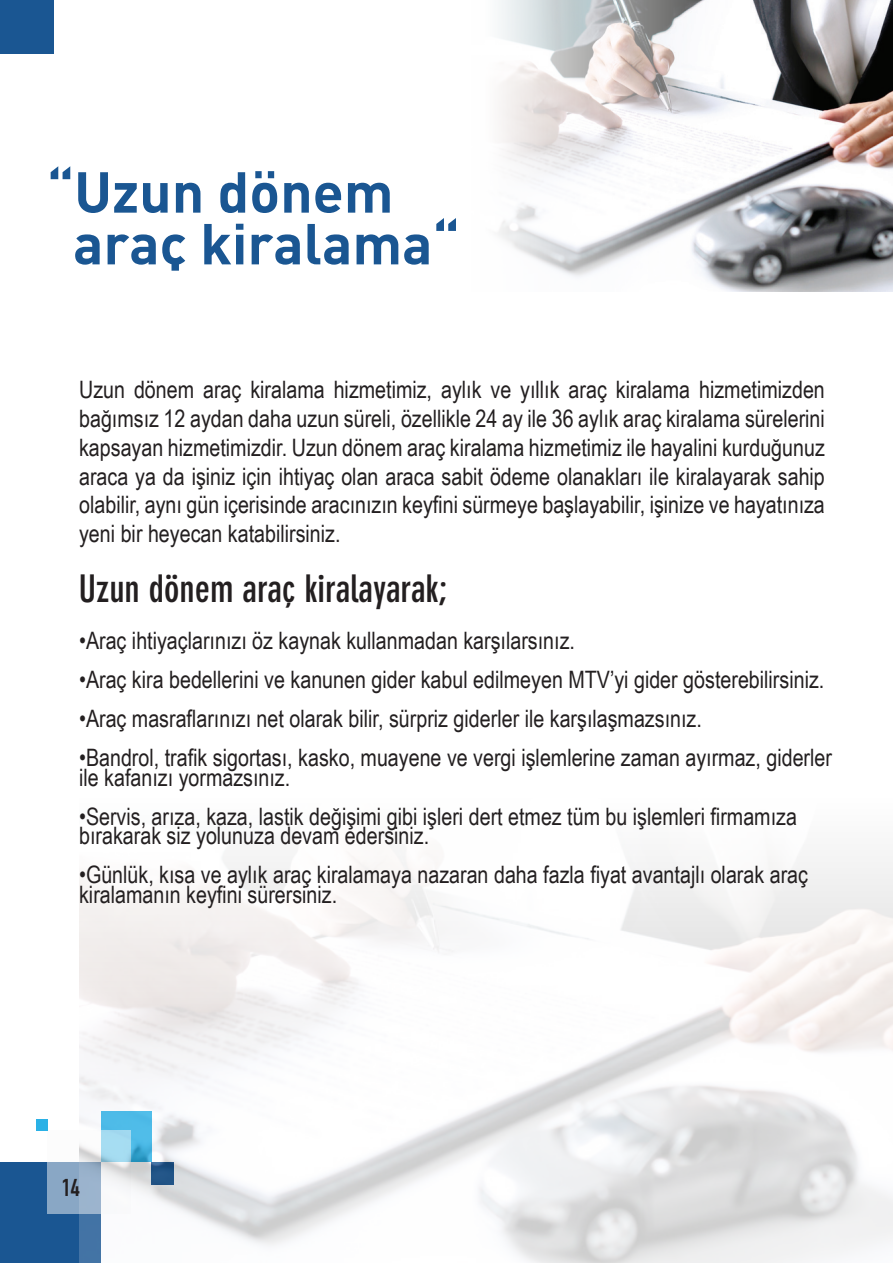
<style>
.page{position:relative;width:893px;height:1263px;background:#fff}
.page>*{position:absolute;margin:0;border:0;box-sizing:border-box;transform-origin:0 0}
.t1{font:700 56.7px/51.8px "DI Nbek";color:#1a5692}
.t2{font:37.5px "DIN Grotesk Std Bold Cn";color:#231f20}
.t3{font:24px/28.8px "Arial Narrow";color:#231f20}
.t4{font:24px "DIN Engschrift Std";color:#231f20}
</style>
<div class="page">
<div style="left:0;top:1162px;width:101px;height:101px;background:#1a5692"></div>
<div style="left:48px;top:1162px;width:31px;height:52px;background:#89a7c5"></div>
<div style="left:36px;top:1120px;width:12px;height:11px;background:#2ab1e6"></div>
<div style="left:0;top:0;width:54px;height:54px;background:#1a5692"></div>
<img style="left:498px;top:0;width:395px;height:291px">
<img style="left:79px;top:856px;width:814px;height:407px">
<h1 class="t1" style="left:73px;top:164px;width:388px;text-indent:-26px">“Uzun dönem araç kiralama“</h1>
<p class="t3" style="left:79px;top:374px;width:747px;text-align:justify">Uzun dönem araç kiralama hizmetimiz, aylık ve yıllık araç kiralama hizmetimizden bağımsız 12 aydan daha uzun süreli, özellikle 24 ay ile 36 aylık araç kiralama sürelerini kapsayan hizmetimizdir. Uzun dönem araç kiralama hizmetimiz ile hayalini kurduğunuz araca ya da işiniz için ihtiyaç olan araca sabit ödeme olanakları ile kiralayarak sahip olabilir, aynı gün içerisinde aracınızın keyfini sürmeye başlayabilir, işinize ve hayatınıza yeni bir heyecan katabilirsiniz.</p>
<h2 class="t2" style="left:79px;top:567px;width:370px">Uzun dönem araç kiralayarak;</h2>
<p class="t3" style="left:79px;top:626px;width:497px">•Araç ihtiyaçlarınızı öz kaynak kullanmadan karşılarsınız.</p>
<p class="t3" style="left:79px;top:665px;width:747px">•Araç kira bedellerini ve kanunen gider kabul edilmeyen MTV’yi gider gösterebilirsiniz.</p>
<p class="t3" style="left:79px;top:704px;width:624px">•Araç masraflarınızı net olarak bilir, sürpriz giderler ile karşılaşmazsınız.</p>
<p class="t3" style="left:79px;top:747px;width:754px;line-height:19.5px">•Bandrol, trafik sigortası, kasko, muayene ve vergi işlemlerine zaman ayırmaz, giderler ile kafanızı yormazsınız.</p>
<p class="t3" style="left:79px;top:806px;width:719px;line-height:19.5px">•Servis, arıza, kaza, lastik değişimi gibi işleri dert etmez tüm bu işlemleri firmamıza bırakarak siz yolunuza devam edersiniz.</p>
<p class="t3" style="left:79px;top:864px;width:730px;line-height:19.5px">•Günlük, kısa ve aylık araç kiralamaya nazaran daha fazla fiyat avantajlı olarak araç kiralamanın keyfini sürersiniz.</p>
<p class="t4" style="left:62px;top:1174px;width:19px">14</p>
</div>
